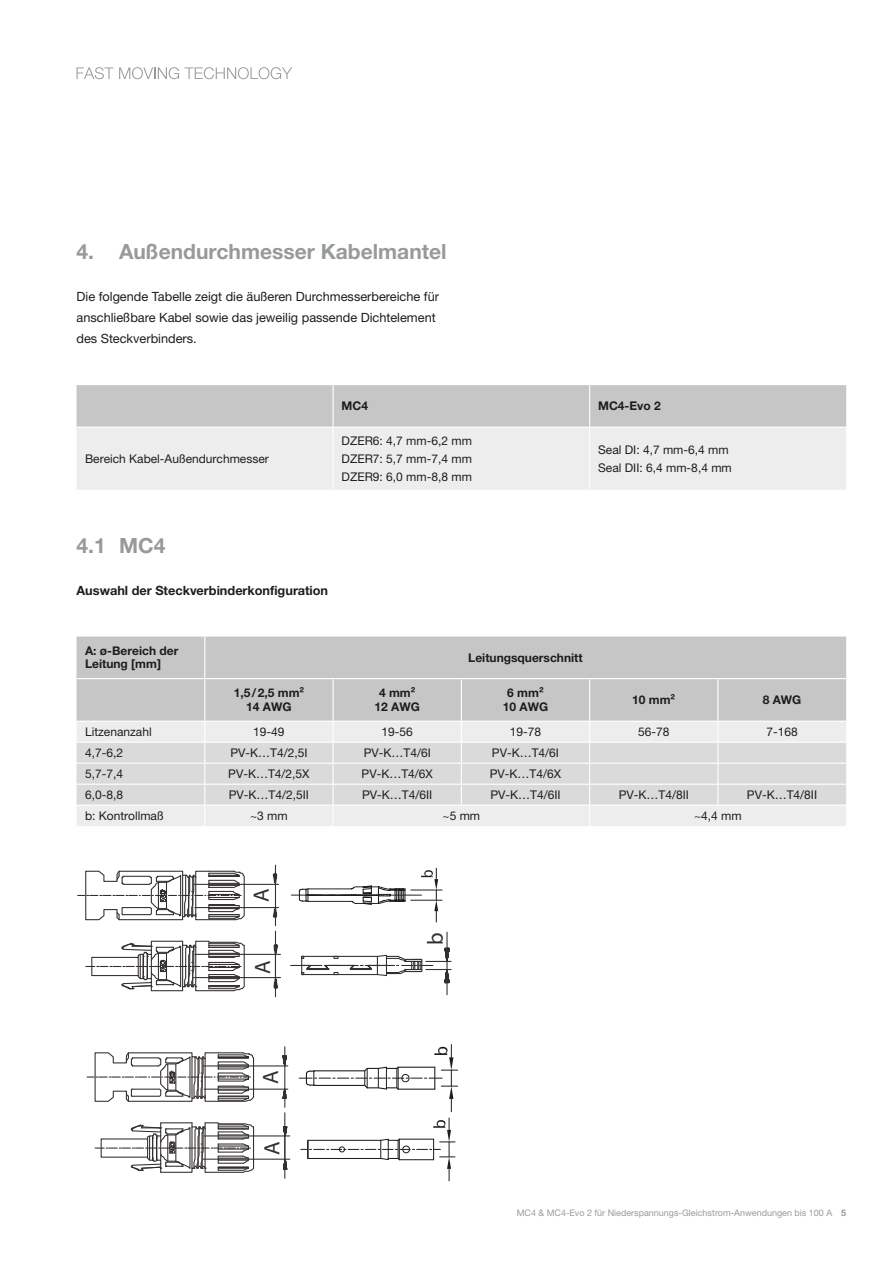
<style>
.page{position:relative;width:893px;height:1263px;background:#fff}
.page>*{position:absolute;margin:0;border:0;box-sizing:border-box;transform-origin:0 0}
.t1{font:22.2px "Myriad Pro";color:#332f2e}
.DS_Headline_Table{font:700 21px "Helvetica Neue LTW1 G";color:#979a9c}
.DS_Copy_Text_DE{font:12.75px/21px "Helvetica Neue LTW1 G";color:#1d1d1b}
.DS_Copy_Text_DE-2{font:700 12.75px "Helvetica Neue LTW1 G";color:#1d1d1b}
.DS_Table_Body_neutra{font:12px "Helvetica Neue LTW1 G";color:#1d1d1b}
.DS_Table_Header_neut{font:700 12px/13.5px "Helvetica Neue LTW1 G";color:#1d1d1b}
.t2{font:9px "Helvetica Neue LTW1 G";color:#979a9c}
.s1{font-weight:700}
</style>
<div class="page">
<svg style="left:77px;top:67px;width:215px;height:12px"></svg>
<hr style="left:194px;top:977px;width:87px;height:1px;background:#332f2e">
<hr style="left:195px;top:954px;width:86px;height:1px;background:#332f2e">
<svg style="left:86px;top:940px;width:159px;height:52px"></svg>
<hr style="left:182px;top:945px;width:1px;height:42px;background:#332f2e">
<hr style="left:195px;top:947px;width:1px;height:40px;background:#332f2e">
<hr style="left:194px;top:884px;width:84px;height:1px;background:#332f2e">
<hr style="left:195px;top:907px;width:83px;height:1px;background:#332f2e">
<svg style="left:272px;top:864px;width:7px;height:133px"></svg>
<svg style="left:78px;top:870px;width:168px;height:51px"></svg>
<hr style="left:195px;top:877px;width:1px;height:40px;background:#332f2e">
<hr style="left:182px;top:875px;width:1px;height:42px;background:#332f2e">
<svg style="left:291px;top:932px;width:160px;height:63px"></svg>
<hr style="left:291px;top:895px;width:31px;height:1px;background:#1d1d1b">
<svg style="left:298px;top:885px;width:107px;height:20px"></svg>
<hr style="left:391px;top:895px;width:30px;height:1px;background:#1d1d1b">
<hr style="left:411px;top:900px;width:31px;height:1px;background:#1d1d1b">
<hr style="left:411px;top:890px;width:31px;height:1px;background:#1d1d1b">
<svg style="left:421px;top:868px;width:17px;height:54px"></svg>
<hr style="left:203px;top:1158px;width:87px;height:2px;background:#332f2e">
<hr style="left:204px;top:1135px;width:86px;height:1px;background:#332f2e">
<svg style="left:95px;top:1122px;width:160px;height:51px"></svg>
<hr style="left:191px;top:1127px;width:2px;height:41px;background:#332f2e">
<hr style="left:205px;top:1129px;width:1px;height:39px;background:#332f2e">
<hr style="left:203px;top:1065px;width:85px;height:1px;background:#332f2e">
<hr style="left:204px;top:1088px;width:84px;height:2px;background:#332f2e">
<svg style="left:283px;top:1113px;width:5px;height:66px"></svg>
<svg style="left:281px;top:1046px;width:6px;height:61px"></svg>
<svg style="left:87px;top:1052px;width:168px;height:50px"></svg>
<hr style="left:205px;top:1059px;width:1px;height:39px;background:#332f2e">
<hr style="left:191px;top:1057px;width:2px;height:41px;background:#332f2e">
<svg style="left:301px;top:1118px;width:154px;height:63px"></svg>
<svg style="left:299px;top:1044px;width:159px;height:68px"></svg>
<div style="left:77px;top:637px;width:769px;height:84px;background:#c6c6c6"></div>
<div style="left:77px;top:722px;width:769px;height:104px;background:#ededed"></div>
<div style="left:77px;top:743px;width:769px;height:62px;background:#dadada"></div>
<hr style="left:204px;top:637px;width:1px;height:41px;background:#fff">
<hr style="left:205px;top:678px;width:128px;height:1px;background:#fff">
<hr style="left:333px;top:678px;width:128px;height:1px;background:#fff">
<hr style="left:461px;top:678px;width:129px;height:1px;background:#fff">
<hr style="left:590px;top:678px;width:128px;height:1px;background:#fff">
<hr style="left:718px;top:678px;width:128px;height:1px;background:#fff">
<hr style="left:204px;top:679px;width:1px;height:42px;background:#fff">
<hr style="left:333px;top:679px;width:1px;height:42px;background:#fff">
<hr style="left:461px;top:679px;width:1px;height:42px;background:#fff">
<hr style="left:589px;top:679px;width:1px;height:42px;background:#fff">
<hr style="left:717px;top:679px;width:1px;height:42px;background:#fff">
<hr style="left:77px;top:742px;width:128px;height:1px;background:#fff">
<hr style="left:205px;top:742px;width:128px;height:1px;background:#fff">
<hr style="left:333px;top:742px;width:128px;height:1px;background:#fff">
<hr style="left:461px;top:742px;width:129px;height:1px;background:#fff">
<hr style="left:590px;top:742px;width:128px;height:1px;background:#fff">
<hr style="left:718px;top:742px;width:128px;height:1px;background:#fff">
<hr style="left:77px;top:763px;width:128px;height:1px;background:#fff">
<hr style="left:205px;top:763px;width:128px;height:1px;background:#fff">
<hr style="left:333px;top:763px;width:128px;height:1px;background:#fff">
<hr style="left:461px;top:763px;width:129px;height:1px;background:#fff">
<hr style="left:590px;top:763px;width:128px;height:1px;background:#fff">
<hr style="left:718px;top:763px;width:128px;height:1px;background:#fff">
<hr style="left:77px;top:784px;width:128px;height:1px;background:#fff">
<hr style="left:205px;top:784px;width:128px;height:1px;background:#fff">
<hr style="left:333px;top:784px;width:128px;height:1px;background:#fff">
<hr style="left:461px;top:784px;width:129px;height:1px;background:#fff">
<svg style="left:461px;top:722px;width:1px;height:83px"></svg>
<hr style="left:590px;top:784px;width:128px;height:1px;background:#fff">
<hr style="left:718px;top:784px;width:128px;height:1px;background:#fff">
<svg style="left:717px;top:722px;width:1px;height:83px"></svg>
<hr style="left:77px;top:805px;width:128px;height:1px;background:#fff">
<hr style="left:205px;top:805px;width:128px;height:1px;background:#fff">
<svg style="left:204px;top:722px;width:1px;height:104px"></svg>
<hr style="left:333px;top:805px;width:128px;height:1px;background:#fff">
<svg style="left:333px;top:722px;width:1px;height:104px"></svg>
<hr style="left:461px;top:805px;width:129px;height:1px;background:#fff">
<hr style="left:590px;top:805px;width:128px;height:1px;background:#fff">
<svg style="left:589px;top:722px;width:1px;height:104px"></svg>
<hr style="left:718px;top:805px;width:128px;height:1px;background:#fff">
<hr style="left:77px;top:678px;width:128px;height:1px;background:#fff">
<div style="left:77px;top:385px;width:769px;height:42px;background:#c6c6c6"></div>
<div style="left:77px;top:428px;width:769px;height:62px;background:#ededed"></div>
<hr style="left:333px;top:385px;width:1px;height:42px;background:#fff">
<hr style="left:589px;top:385px;width:1px;height:42px;background:#fff">
<hr style="left:333px;top:428px;width:1px;height:62px;background:#fff">
<hr style="left:589px;top:428px;width:1px;height:62px;background:#fff">
<p class="DS_Headline_Table" style="left:77px;top:239px;width:371px">4. Außendurchmesser Kabelmantel</p>
<p class="DS_Copy_Text_DE" style="left:77px;top:286px;width:364px">Die folgende Tabelle zeigt die äußeren Durchmesserbereiche für anschließbare Kabel sowie das jeweilig passende Dichtelement des Steckverbinders.</p>
<p class="DS_Table_Body_neutra" style="left:85px;top:451px;width:185px">Bereich Kabel-Außendurchmesser</p>
<p class="DS_Table_Header_neut" style="left:342px;top:399px;width:28px">MC4</p>
<p class="DS_Table_Header_neut" style="left:598px;top:399px;width:64px">MC4-Evo 2</p>
<p class="DS_Table_Body_neutra" style="left:342px;top:433px;width:132px">DZER6: 4,7 mm-6,2 mm</p>
<p class="DS_Table_Body_neutra" style="left:342px;top:451px;width:132px">DZER7: 5,7 mm-7,4 mm</p>
<p class="DS_Table_Body_neutra" style="left:342px;top:469px;width:132px">DZER9: 6,0 mm-8,8 mm</p>
<p class="DS_Table_Body_neutra" style="left:598px;top:442px;width:132px">Seal DI: 4,7 mm-6,4 mm</p>
<p class="DS_Table_Body_neutra" style="left:598px;top:460px;width:135px">Seal DII: 6,4 mm-8,4 mm</p>
<p class="DS_Headline_Table" style="left:77px;top:533px;width:90px">4.1 MC4</p>
<p class="DS_Copy_Text_DE-2" style="left:77px;top:583px;width:253px">Auswahl der Steckverbinderkonfiguration</p>
<p class="DS_Table_Header_neut" style="left:85px;top:644px;width:95px">A: ø-Bereich der<br>Leitung [mm]</p>
<p class="DS_Table_Header_neut" style="left:468px;top:650px;width:116px">Leitungsquerschnitt</p>
<p class="DS_Table_Header_neut" style="left:234px;top:686px;width:72px">1,5/2,5 mm²</p>
<p class="DS_Table_Header_neut" style="left:246px;top:700px;width:47px">14 AWG</p>
<p class="DS_Table_Header_neut" style="left:379px;top:686px;width:38px">4 mm²</p>
<p class="DS_Table_Header_neut" style="left:375px;top:700px;width:47px">12 AWG</p>
<p class="DS_Table_Header_neut" style="left:507px;top:686px;width:38px">6 mm²</p>
<p class="DS_Table_Header_neut" style="left:503px;top:700px;width:47px">10 AWG</p>
<p class="DS_Table_Header_neut" style="left:632px;top:693px;width:45px">10 mm²</p>
<p class="DS_Table_Header_neut" style="left:763px;top:693px;width:40px">8 AWG</p>
<p class="DS_Table_Body_neutra" style="left:85px;top:724px;width:68px">Litzenanzahl</p>
<p class="DS_Table_Body_neutra" style="left:253px;top:724px;width:33px">19-49</p>
<p class="DS_Table_Body_neutra" style="left:382px;top:724px;width:33px">19-56</p>
<p class="DS_Table_Body_neutra" style="left:510px;top:724px;width:33px">19-78</p>
<p class="DS_Table_Body_neutra" style="left:638px;top:724px;width:33px">56-78</p>
<p class="DS_Table_Body_neutra" style="left:766px;top:724px;width:33px">7-168</p>
<p class="DS_Table_Body_neutra" style="left:85px;top:745px;width:40px">4,7-6,2</p>
<p class="DS_Table_Body_neutra" style="left:230px;top:745px;width:79px">PV-K…T4/2,5I</p>
<p class="DS_Table_Body_neutra" style="left:364px;top:745px;width:69px">PV-K…T4/6I</p>
<p class="DS_Table_Body_neutra" style="left:492px;top:745px;width:69px">PV-K…T4/6I</p>
<p class="DS_Table_Body_neutra" style="left:85px;top:766px;width:40px">5,7-7,4</p>
<p class="DS_Table_Body_neutra" style="left:228px;top:766px;width:83px">PV-K…T4/2,5X</p>
<p class="DS_Table_Body_neutra" style="left:362px;top:766px;width:73px">PV-K…T4/6X</p>
<p class="DS_Table_Body_neutra" style="left:490px;top:766px;width:73px">PV-K…T4/6X</p>
<p class="DS_Table_Body_neutra" style="left:85px;top:787px;width:40px">6,0-8,8</p>
<p class="DS_Table_Body_neutra" style="left:229px;top:787px;width:82px">PV-K…T4/2,5II</p>
<p class="DS_Table_Body_neutra" style="left:362px;top:787px;width:72px">PV-K…T4/6II</p>
<p class="DS_Table_Body_neutra" style="left:490px;top:787px;width:72px">PV-K…T4/6II</p>
<p class="DS_Table_Body_neutra" style="left:619px;top:787px;width:72px">PV-K…T4/8II</p>
<p class="DS_Table_Body_neutra" style="left:747px;top:787px;width:72px">PV-K…T4/8II</p>
<p class="DS_Table_Body_neutra" style="left:85px;top:808px;width:80px">b: Kontrollmaß</p>
<p class="DS_Table_Body_neutra" style="left:250px;top:808px;width:39px">~3 mm</p>
<p class="DS_Table_Body_neutra" style="left:442px;top:808px;width:39px">~5 mm</p>
<p class="DS_Table_Body_neutra" style="left:694px;top:808px;width:49px">~4,4 mm</p>
<p class="t1" style="left:248px;top:902px;width:15px;rotate:-90deg">A</p>
<p class="t1" style="left:249px;top:974px;width:15px;rotate:-90deg">A</p>
<p class="t1" style="left:257px;top:1083px;width:15px;rotate:-90deg">A</p>
<p class="t1" style="left:258px;top:1155px;width:15px;rotate:-90deg">A</p>
<p class="t1" style="left:422px;top:945px;width:14px;rotate:-90deg">b</p>
<p class="t2" style="left:517px;top:1207px;width:331px">MC4 &amp; MC4-Evo 2 für Niederspannungs-Gleichstrom-Anwendungen bis 100 A <span class="s1">5</span></p>
</div>
